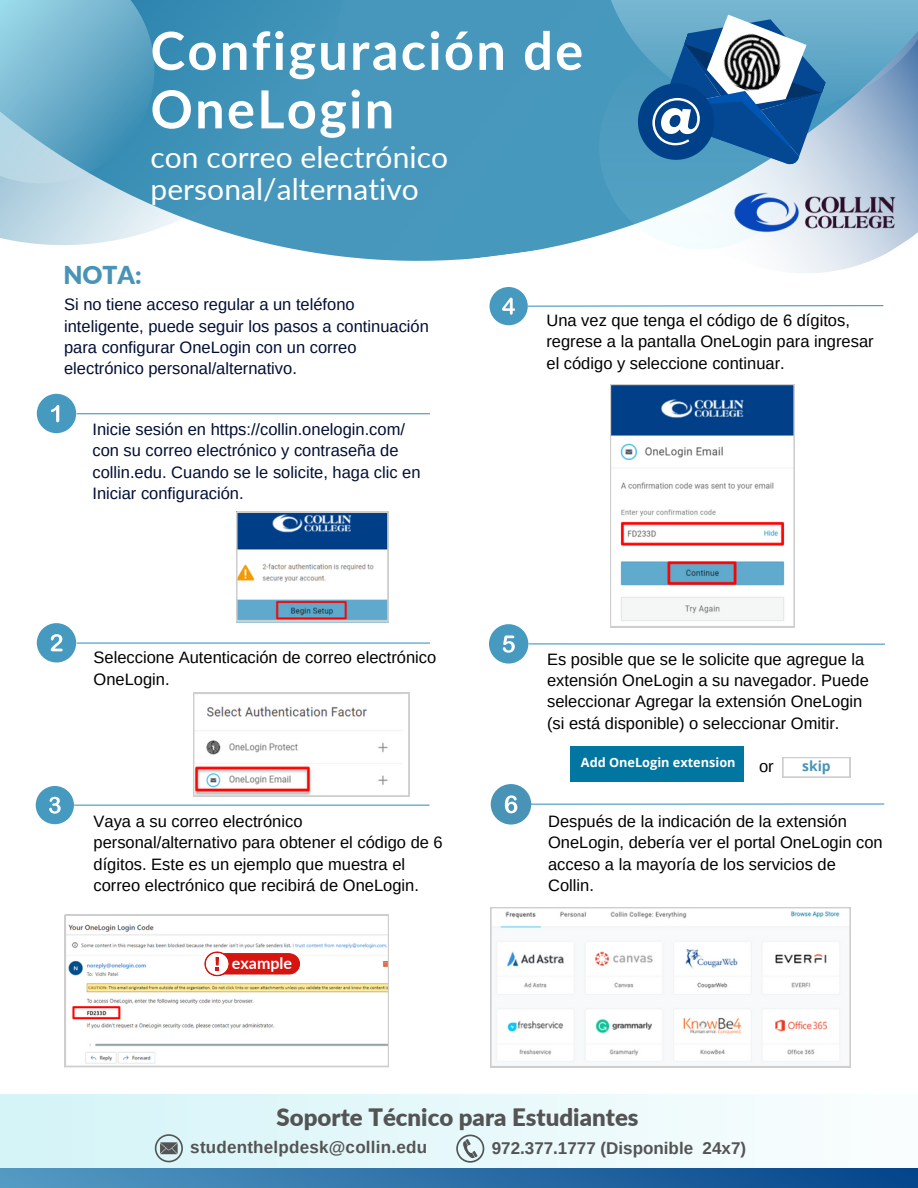
<style>
.page{position:relative;width:918px;height:1188px;background:#fff}
.page>*{position:absolute;margin:0;border:0;box-sizing:border-box;transform-origin:0 0}
.t1{font:700 52.5px/58.5px "Lato";letter-spacing:.045em;color:#fff}
.t2{font:30px/32.7px "Lato";color:#fff}
.t3{font:900 24.6px "Lato";color:#4994b6}
.t4{font:900 24px "Lato";color:#545454}
.t5{font:700 16.95px "Arimo";letter-spacing:.015em;color:#545454}
.t6{font:16.5px/21.3px "Arimo";color:#000}
.t7{font:16.5px/21.3px "Arimo";color:#000e34}
.t8{font:700 16.05px "Lato";color:#fff}
.t9{font:700 13.8px "Open Sans";color:#4994b6}
.t10{font:700 12.75px "Open Sans";color:#fff}
</style>
<div class="page">
<svg style="left:457px;top:0;width:436px;height:326px;fill:#4798bd"></svg>
<svg style="left:0;top:0;width:457px;height:261px;background:#5aa1c2"></svg>
<svg style="left:0;top:0;width:201px;height:230px;background:#71b0cb"></svg>
<div style="left:0;top:1094px;width:918px;height:94px;background:linear-gradient(to right,#d3f3f7,#fafdfe)"></div>
<div style="left:0;top:1168px;width:918px;height:20px;background:linear-gradient(to right,#549ac3,#04458b)"></div>
<div style="left:36px;top:786px;width:38px;height:38px;background:#4699bf;border-radius:50%"></div>
<svg style="left:49px;top:797px;width:12px;height:17px"></svg>
<div style="left:490px;top:287px;width:38px;height:38px;background:#4699bf;border-radius:50%"></div>
<svg style="left:502px;top:298px;width:13px;height:17px"></svg>
<div style="left:489px;top:624px;width:39px;height:40px;background:#4699bf;border-radius:50%"></div>
<svg style="left:503px;top:635px;width:12px;height:18px"></svg>
<div style="left:491px;top:784px;width:40px;height:41px;background:#4994b6;border-radius:50%"></div>
<svg style="left:505px;top:795px;width:12px;height:18px"></svg>
<div style="left:37px;top:394px;width:39px;height:39px;background:#4699bf;border-radius:50%"></div>
<svg style="left:51px;top:405px;width:8px;height:17px"></svg>
<hr style="left:77px;top:413px;width:353px;height:1px;background:#4699bf">
<svg style="left:527px;top:304px;width:357px;height:3px"></svg>
<hr style="left:528px;top:643px;width:357px;height:2px;background:#4699bf">
<hr style="left:531px;top:803px;width:353px;height:2px;background:#4699bf">
<hr style="left:77px;top:642px;width:353px;height:2px;background:#4699bf">
<hr style="left:74px;top:805px;width:356px;height:1px;background:#4699bf">
<svg style="left:783px;top:757px;width:67px;height:20px"></svg>
<div style="left:570px;top:746px;width:174px;height:36px;background:#0076a1"></div>
<svg style="left:491px;top:907px;width:359px;height:160px"></svg>
<svg style="left:236px;top:512px;width:152px;height:109px"></svg>
<svg style="left:155px;top:1134px;width:28px;height:28px"></svg>
<svg style="left:456px;top:1135px;width:28px;height:28px"></svg>
<div style="left:37px;top:623px;width:39px;height:40px;background:#4699bf;border-radius:50%"></div>
<svg style="left:51px;top:634px;width:12px;height:17px"></svg>
<svg style="left:599px;top:0;width:319px;height:249px;background:#7aa6c6"></svg>
<svg style="left:193px;top:693px;width:216px;height:103px"></svg>
<svg style="left:65px;top:915px;width:324px;height:152px"></svg>
<hr style="left:216px;top:953px;width:76px;height:1px;background:#d61511">
<svg style="left:204px;top:951px;width:26px;height:25px"></svg>
<svg style="left:610px;top:384px;width:185px;height:243px"></svg>
<h1 class="t1" style="left:150px;top:20px;width:434px">Configuración de<br>OneLogin</h1>
<h2 class="t2" style="left:150px;top:140px;width:299px">con correo electrónico personal/alternativo</h2>
<h3 class="t3" style="left:63px;top:260px;width:80px">NOTA:</h3>
<p class="t7" style="left:64px;top:294px;width:366px">Si no tiene acceso regular a un teléfono inteligente, puede seguir los pasos a continuación para configurar OneLogin con un correo electrónico personal/alternativo.</p>
<p class="t7" style="left:92px;top:419px;width:330px">Inicie sesión en https://collin.onelogin.com/ con su correo electrónico y contraseña de collin.edu. Cuando se le solicite, haga clic en Iniciar configuración.</p>
<p class="t6" style="left:94px;top:647px;width:344px">Seleccione Autenticación de correo electrónico<br>OneLogin.</p>
<p class="t6" style="left:547px;top:310px;width:329px">Una vez que tenga el código de 6 dígitos, regrese a la pantalla OneLogin para ingresar el código y seleccione continuar.</p>
<p class="t6" style="left:547px;top:648px;width:323px">Es posible que se le solicite que agregue la extensión OneLogin a su navegador. Puede seleccionar Agregar la extensión OneLogin (si está disponible) o seleccionar Omitir.</p>
<p class="t10" style="left:581px;top:753px;width:156px">Add OneLogin extension</p>
<p class="t6" style="left:759px;top:756px;width:16px">or</p>
<p class="t9" style="left:802px;top:756px;width:30px">skip</p>
<p class="t6" style="left:94px;top:810px;width:351px">Vaya a su correo electrónico personal/alternativo para obtener el código de 6 dígitos. Este es un ejemplo que muestra el correo electrónico que recibirá de OneLogin.</p>
<p class="t6" style="left:548px;top:810px;width:336px">Después de la indicación de la extensión<br>OneLogin, debería ver el portal OneLogin con acceso a la mayoría de los servicios de<br>Collin.</p>
<p class="t8" style="left:232px;top:953px;width:62px">example</p>
<h3 class="t4" style="left:277px;top:1102px;width:364px">Soporte Técnico para Estudiantes</h3>
<p class="t5" style="left:190px;top:1138px;width:238px">studenthelpdesk@collin.edu</p>
<p class="t5" style="left:492px;top:1138px;width:256px">972.377.1777 (Disponible 24x7)</p>
</div>
